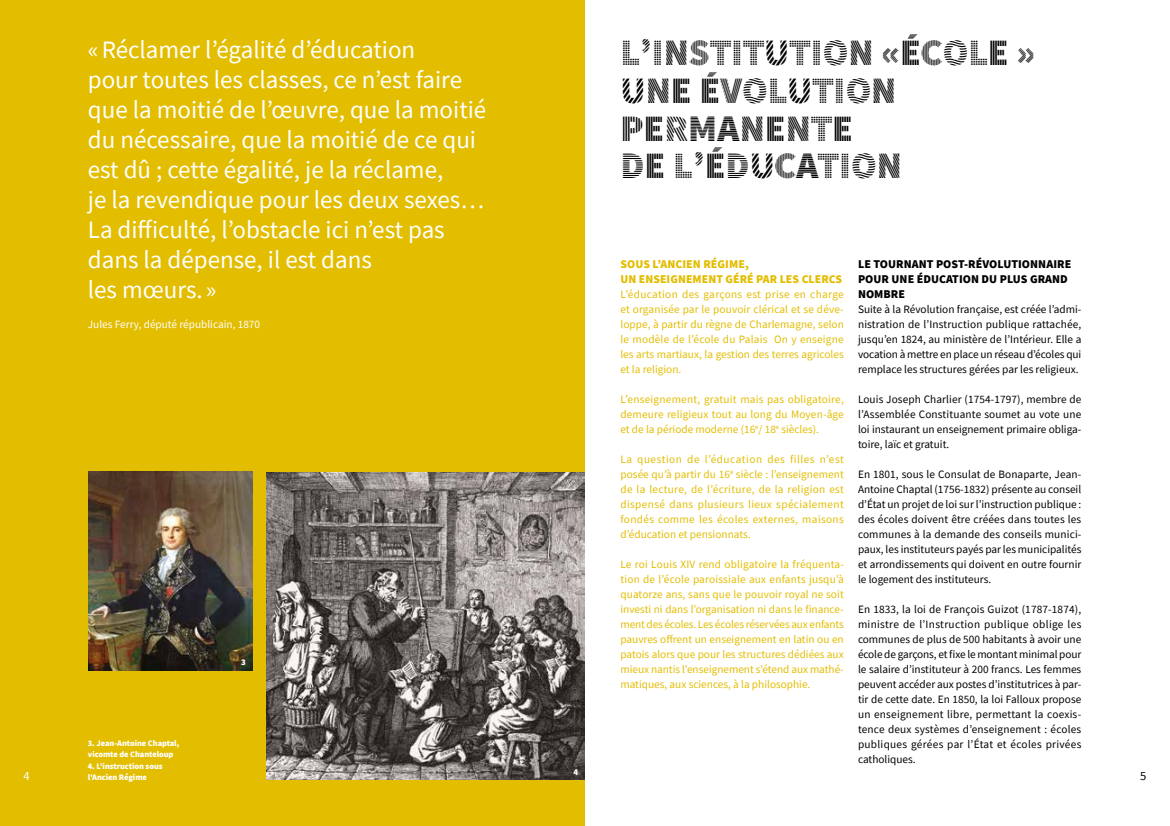
<style>
.page{position:relative;width:1170px;height:826px;background:#fff}
.page>*{position:absolute;margin:0;border:0;box-sizing:border-box;transform-origin:0 0}
.t1{font:900 37.5px/37.5px "Source Sans Pro DISPLAYV2";color:#000}
.t2{font:25px/30px "Source Sans Pro";color:#fff}
.t3{font:12.5px "Source Sans Pro";color:#fff}
.t4{font:12.5px "Source Sans Pro";color:#000}
.t5{font:900 11.88px/15px "Source Sans Pro";letter-spacing:.005em;color:#000}
.t6{font:900 11.88px/15px "Source Sans Pro";letter-spacing:.005em;color:#e3bd00}
.t7{font:11.25px/15px "Source Sans Pro";color:#000;text-align:justify}
.t8{font:11.25px/15px "Source Sans Pro";color:#e3bd00;text-align:justify}
.t9{font:11.25px "Source Sans Pro";color:#fff}
.t10{font:900 8.75px "Source Sans Pro";color:#fff}
.t11{font:900 8.38px/11.2px "Source Sans Pro";letter-spacing:-.005em;color:#fff}
</style>
<div class="page">
<div style="left:0;top:0;width:585px;height:826px;background:#e3bd00"></div>
<img style="left:267px;top:472px;width:318px;height:308px">
<img style="left:89px;top:472px;width:163px;height:198px">
<h1 class="t1" style="left:620px;top:35px;width:416px">L’INSTITUTION «ÉCOLE »<br>UNE ÉVOLUTION<br>PERMANENTE<br>DE L’ÉDUCATION</h1>
<p class="t2" style="left:88px;top:34px;width:400px">«Réclamer l’égalité d’éducation<br>pour toutes les classes, ce n’est faire que la moitié de l’œuvre, que la moitié du nécessaire, que la moitié de ce qui est dû ; cette égalité, je la réclame,<br>je la revendique pour les deux sexes… La difficulté, l’obstacle ici n’est pas dans la dépense, il est dans<br>les mœurs.»</p>
<p class="t9" style="left:88px;top:317px;width:174px">Jules Ferry, député républicain, 1870</p>
<p class="t6" style="left:620px;top:256px;width:223px">SOUS L’ANCIEN RÉGIME,<br>UN ENSEIGNEMENT GÉRÉ PAR LES CLERCS</p>
<p class="t8" style="left:620px;top:287px;width:225px">L’éducation des garçons est prise en charge et organisée par le pouvoir clérical et se déve&shy;loppe, à partir du règne de Charlemagne, selon le modèle de l’école du Palais On y enseigne les arts martiaux, la gestion des terres agricoles et la religion.</p>
<p class="t8" style="left:620px;top:392px;width:225px">L’enseignement, gratuit mais pas obligatoire, demeure religieux tout au long du Moyen-âge et de la période moderne (16<sup>e</sup>/ 18<sup>e</sup> siècles).</p>
<p class="t8" style="left:620px;top:452px;width:225px">La question de l’éducation des filles n’est posée qu’à partir du 16<sup>e</sup> siècle : l’enseignement de la lecture, de l’écriture, de la religion est dispensé dans plusieurs lieux spécialement fondés comme les écoles externes, maisons d’éducation et pensionnats.</p>
<p class="t8" style="left:620px;top:557px;width:225px">Le roi Louis XIV rend obligatoire la fréquenta&shy;tion de l’école paroissiale aux enfants jusqu’à quatorze ans, sans que le pouvoir royal ne soit investi ni dans l’organisation ni dans le finance&shy;ment des écoles. Les écoles réservées aux enfants pauvres offrent un enseignement en latin ou en patois alors que pour les structures dédiées aux mieux nantis l’enseignement s’étend aux mathé&shy;matiques, aux sciences, à la philosophie.</p>
<p class="t5" style="left:857px;top:256px;width:215px">LE TOURNANT POST-RÉVOLUTIONNAIRE<br>POUR UNE ÉDUCATION DU PLUS GRAND<br>NOMBRE</p>
<p class="t7" style="left:857px;top:302px;width:225px">Suite à la Révolution française, est créée l’admi&shy;nistration de l’Instruction publique rattachée, jusqu’en 1824, au ministère de l’Intérieur. Elle a vocation à mettre en place un réseau d’écoles qui remplace les structures gérées par les religieux.</p>
<p class="t7" style="left:857px;top:392px;width:225px">Louis Joseph Charlier (1754-1797), membre de l’Assemblée Constituante soumet au vote une loi instaurant un enseignement primaire obliga&shy;toire, laïc et gratuit.</p>
<p class="t7" style="left:857px;top:467px;width:225px">En 1801, sous le Consulat de Bonaparte, Jean-Antoine Chaptal (1756-1832) présente au conseil d’État un projet de loi sur l’instruction publique : des écoles doivent être créées dans toutes les communes à la demande des conseils munici&shy;paux, les instituteurs payés par les municipalités et arrondissements qui doivent en outre fournir le logement des instituteurs.</p>
<p class="t7" style="left:857px;top:602px;width:225px">En 1833, la loi de François Guizot (1787-1874), ministre de l’Instruction publique oblige les communes de plus de 500 habitants à avoir une école de garçons, et fixe le montant minimal pour le salaire d’instituteur à 200 francs. Les femmes peuvent accéder aux postes d’institutrices à par&shy;tir de cette date. En 1850, la loi Falloux propose un enseignement libre, permettant la coexis&shy;tence deux systèmes d’enseignement : écoles publiques gérées par l’État et écoles privées catholiques.</p>
<p class="t10" style="left:241px;top:656px;width:6px">3</p>
<p class="t11" style="left:88px;top:737px;width:93px">3. Jean-Antoine Chaptal, vicomte de Chanteloup</p>
<p class="t11" style="left:88px;top:760px;width:76px">4. L’instruction sous l’Ancien Régime</p>
<p class="t10" style="left:573px;top:766px;width:6px">4</p>
<p class="t3" style="left:23px;top:767px;width:8px">4</p>
<p class="t4" style="left:1140px;top:767px;width:8px">5</p>
</div>
